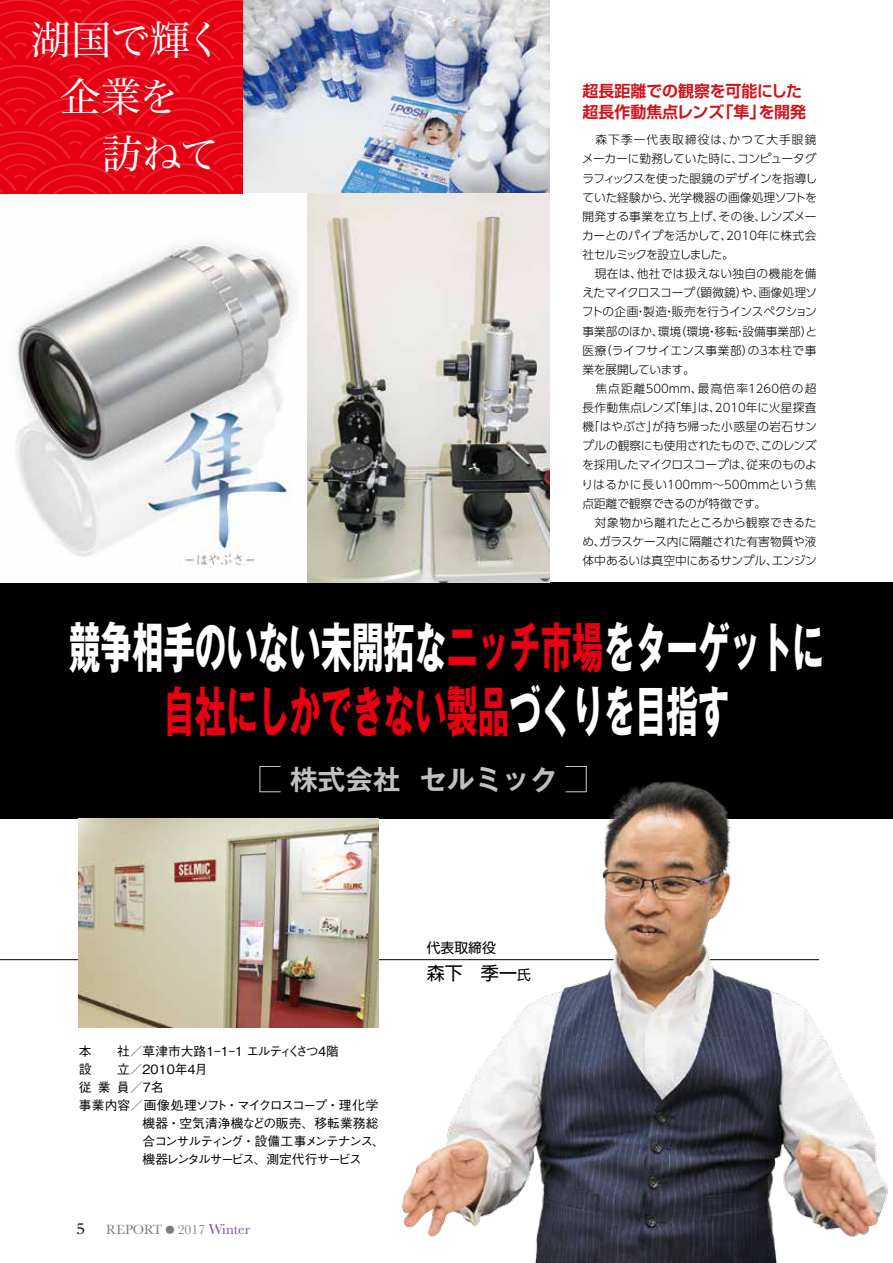
<style>
.page{position:relative;width:893px;height:1263px;background:#fff}
.page>*{position:absolute;margin:0;border:0;box-sizing:border-box;transform-origin:0 0}
.t1{font:700 54.15px/63.8px "Gothic MB101 Pr 6";color:#fff;text-align:center;scale:.58 1}
.t2{font:40.5px/57px "Hira Min Pro W3";letter-spacing:-.035em;color:#fff;text-align:right}
.t3{font:700 27.6px "Gothic MB101 Pr 6 De";color:#bfc0c0}
.t4{font:18px "UD Shin Go Pr 6";color:#000}
.t5{font:700 15.9px/20.2px "Shin Go Pr 6 De";color:#d0121b}
.t6{font:13.8px "Baskerville";color:#7d7d7d}
.t7{font:13.8px "UD Shin Go Pr 6";color:#000}
.t8{font:500 13.8px "Reim Pr 6";color:#000}
.t9{font:500 12.75px "Gothic BBB Pr 6";letter-spacing:-.08em;color:#000}
.t10{font:500 12.75px "Gothic BBB Pr 6";letter-spacing:-.185em;color:#000}
.t11{font:500 12.75px "Gothic BBB Pr 6";letter-spacing:.005em;color:#000}
.t12{font:500 12.75px "Gothic BBB Pr 6";letter-spacing:-.13em;color:#000}
.t13{font:500 12.75px "Gothic BBB Pr 6";color:#000}
.t14{font:300 11.7px/19.2px "UD Shin Go Pr 6";color:#000}
.s1{color:#e60012}
.s2{font-family:"Koz Min Pro"}
.s3{font-size:14.85px;color:#7c509d}
.s4{font-size:13.8px}
</style>
<div class="page">
<hr style="left:0;top:959px;width:819px;height:1px;background:#000">
<div style="left:0;top:583px;width:893px;height:236px;background:#000"></div>
<img style="left:242px;top:0;width:308px;height:193px">
<img style="left:307px;top:193px;width:243px;height:390px">
<svg style="left:0;top:193px;width:295px;height:373px"></svg>
<img style="left:79px;top:819px;width:180px;height:208px">
<svg style="left:0;top:0;width:242px;height:193px;background:#e60517"></svg>
<img style="left:259px;top:766px;width:629px;height:497px">
<h2 class="t2" style="left:31px;top:8px;width:195px">湖国で輝く企業を　訪ねて</h2>
<h3 class="t5" style="left:583px;top:81px;width:225px">超長距離での観察を可能にした超長作動焦点レンズ「隼」を開発</h3>
<p class="t14" style="left:581px;top:130px;width:237px">　森下季一代表取締役は、かつて大手眼鏡メーカーに勤務していた時に、コンピュータグラフィックスを使った眼鏡のデザインを指導していた経験から、光学機器の画像処理ソフトを開発する事業を立ち上げ、その後、レンズメーカーとのパイプを活かして、2010年に株式会社セルミックを設立しました。<br>　現在は、他社では扱えない独自の機能を備えたマイクロスコープ（顕微鏡）や、画像処理ソフトの企画・製造・販売を行うインスペクション事業部のほか、環境（環境・移転・設備事業部）と医療（ライフサイエンス事業部）の３本柱で事業を展開しています。<br>　焦点距離500mm、最高倍率1260倍の超長作動焦点レンズ「隼」は、2010年に火星探査機「はやぶさ」が持ち帰った小惑星の岩石サンプルの観察にも使用されたもので、このレンズを採用したマイクロスコープは、従来のものよりはるかに長い100mm～500mmという焦点距離で観察できるのが特徴です。<br>　対象物から離れたところから観察できるため、ガラスケース内に隔離された有害物質や液体中あるいは真空中にあるサンプル、エンジン</p>
<h1 class="t1" style="left:69px;top:614px;width:1303px">競争相手のいない未開拓な<span class="s1">ニッチ市場</span>をターゲットに<span class="s1">自社にしかできない製品</span>づくりを目指す</h1>
<h3 class="t3" style="left:290px;top:756px;width:269px">株式会社 セルミック</h3>
<p class="t10" style="left:79px;top:1040px;width:262px">本　　社／草津市大路１-１-１ エルティくさつ４階</p>
<p class="t13" style="left:79px;top:1059px;width:130px">設　　立／2010年４月</p>
<p class="t9" style="left:79px;top:1077px;width:86px">従業員／７名</p>
<p class="t9" style="left:79px;top:1095px;width:301px">事業内容／画像処理ソフト・マイクロスコープ・理化学</p>
<p class="t11" style="left:143px;top:1113px;width:237px">機器・空気清浄機などの販売、移転業務総</p>
<p class="t9" style="left:143px;top:1131px;width:244px">合コンサルティング・設備工事メンテナンス、</p>
<p class="t12" style="left:143px;top:1149px;width:221px">機器レンタルサービス、測定代行サービス</p>
<p class="t8" style="left:77px;top:1217px;width:10px">5</p>
<p class="t6" style="left:106px;top:1221px;width:145px">REPORT<span class="s2">◦</span>2017 <span class="s3">Winter</span></p>
<p class="t7" style="left:427px;top:937px;width:71px">代表取締役</p>
<h3 class="t4" style="left:427px;top:958px;width:106px">森下　季一<span class="s4">氏</span></h3>
</div>
